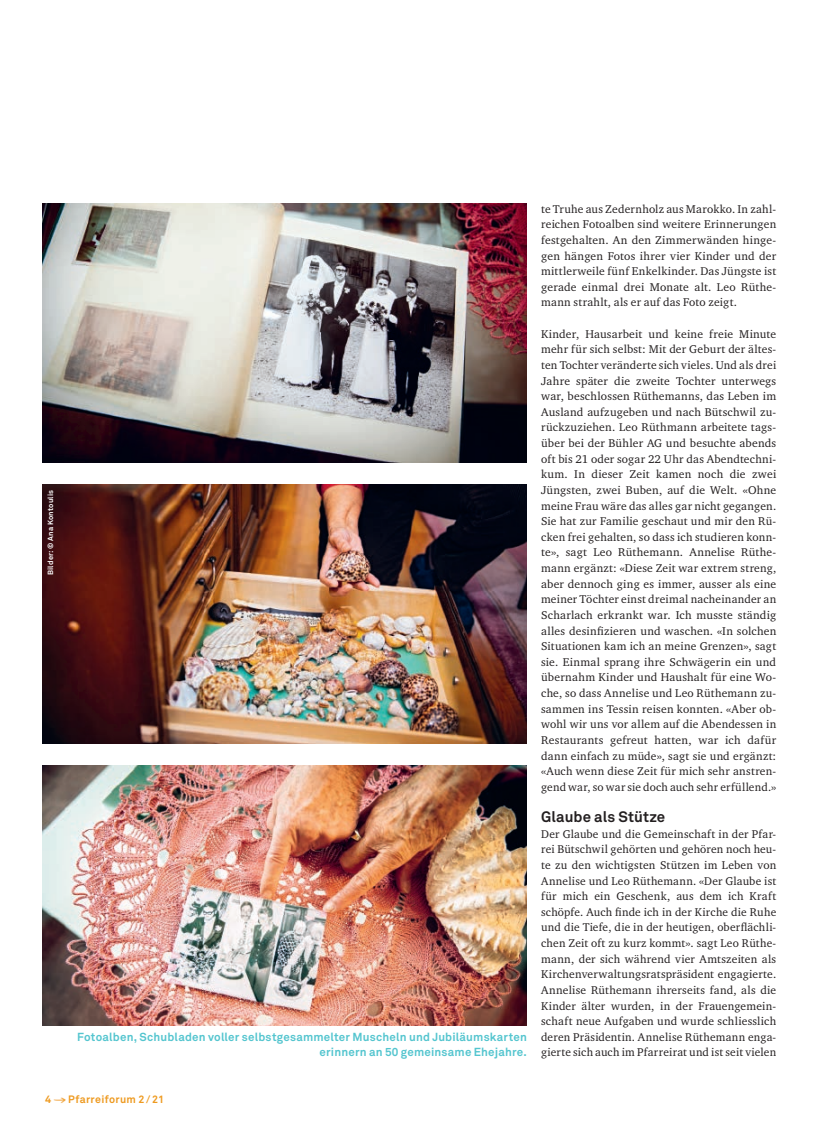
<style>
.page{position:relative;width:833px;height:1134px;background:#fff}
.page>*{position:absolute;margin:0;border:0;box-sizing:border-box;transform-origin:0 0}
.t1{font:700 15px "Akkurat";letter-spacing:.005em;color:#231f20}
.t2{font:11.5px/15.6px "Charter ITC Std";letter-spacing:.02em;color:#231f20;text-align:justify}
.t3{font:700 11.5px/15.6px "Akkurat";letter-spacing:.015em;color:#54c5cf;text-align:right}
.t4{font:700 10.62px "Akkurat";letter-spacing:.03em;color:#ee9a20}
.t5{font:700 7.5px "Akkurat";letter-spacing:.03em;color:#fff}
.s1{font-size:11.38px}
</style>
<div class="page">
<svg style="left:53px;top:1097px;width:13px;height:6px"></svg>
<img style="left:43px;top:485px;width:484px;height:259px">
<img style="left:43px;top:203px;width:484px;height:260px">
<img style="left:43px;top:766px;width:484px;height:259px">
<p class="t5" style="left:46px;top:575px;width:87px;rotate:-90deg">Bilder: © Ana Kontoulis</p>
<p class="t3" style="left:77px;top:1029px;width:451px">Fotoalben, Schubladen voller selbstgesammelter Muscheln und Jubiläumskarten erinnern an 50 gemeinsame Ehejahre.</p>
<p class="t4" style="left:45px;top:1093px;width:8px">4</p>
<p class="t4" style="left:68px;top:1093px;width:98px">Pfarreiforum 2 / 21</p>
<p class="t2" style="left:541px;top:201px;width:237px">te Truhe aus Zedernholz aus Marokko. In zahl&shy;reichen Fotoalben sind weitere Erinnerungen festgehalten. An den Zimmerwänden hinge&shy;gen hängen Fotos ihrer vier Kinder und der mittlerweile fünf Enkelkinder. Das Jüngste ist gerade einmal drei Monate alt. Leo Rüthe&shy;mann strahlt, als er auf das Foto zeigt.</p>
<p class="t2" style="left:541px;top:326px;width:237px">Kinder, Hausarbeit und keine freie Minute mehr für sich selbst: Mit der Geburt der ältes&shy;ten Tochter veränderte sich vieles. Und als drei Jahre später die zweite Tochter unterwegs war, beschlossen Rüthemanns, das Leben im Ausland aufzugeben und nach Bütschwil zu&shy;rückzuziehen. Leo Rüthmann arbeitete tags&shy;über bei der Bühler <span class="s1">AG</span> und besuchte abends oft bis 21 oder sogar 22 Uhr das Abendtechni&shy;kum. In dieser Zeit kamen noch die zwei Jüngsten, zwei Buben, auf die Welt. «Ohne meine Frau wäre das alles gar nicht gegangen.<br>Sie hat zur Familie geschaut und mir den Rü&shy;cken frei gehalten, so dass ich studieren konn&shy;te», sagt Leo Rüthemann. Annelise Rüthe&shy;mann ergänzt: «Diese Zeit war extrem streng, aber dennoch ging es immer, ausser als eine meiner Töchter einst dreimal nacheinander an Scharlach erkrankt war. Ich musste ständig alles desinfizieren und waschen. «In solchen Situationen kam ich an meine Grenzen», sagt sie. Einmal sprang ihre Schwägerin ein und übernahm Kinder und Haushalt für eine Wo&shy;che, so dass Annelise und Leo Rüthemann zu&shy;sammen ins Tessin reisen konnten. «Aber ob&shy;wohl wir uns vor allem auf die Abendessen in Restaurants gefreut hatten, war ich dafür dann einfach zu müde», sagt sie und ergänzt: «Auch wenn diese Zeit für mich sehr anstren&shy;gend war, so war sie doch auch sehr erfüllend.»</p>
<h1 class="t1" style="left:541px;top:807px;width:126px">Glaube als Stütze</h1>
<p class="t2" style="left:541px;top:826px;width:237px">Der Glaube und die Gemeinschaft in der Pfar&shy;rei Bütschwil gehörten und gehören noch heu&shy;te zu den wichtigsten Stützen im Leben von Annelise und Leo Rüthemann. «Der Glaube ist für mich ein Geschenk, aus dem ich Kraft schöpfe. Auch finde ich in der Kirche die Ruhe und die Tiefe, die in der heutigen, oberflächli&shy;chen Zeit oft zu kurz kommt». sagt Leo Rüthe&shy;mann, der sich während vier Amtszeiten als Kirchenverwaltungsratspräsident engagierte.<br>Annelise Rüthemann ihrerseits fand, als die Kinder älter wurden, in der Frauengemein&shy;schaft neue Aufgaben und wurde schliesslich deren Präsidentin. Annelise Rüthemann enga&shy;gierte sich auch im Pfarreirat und ist seit vielen</p>
</div>
